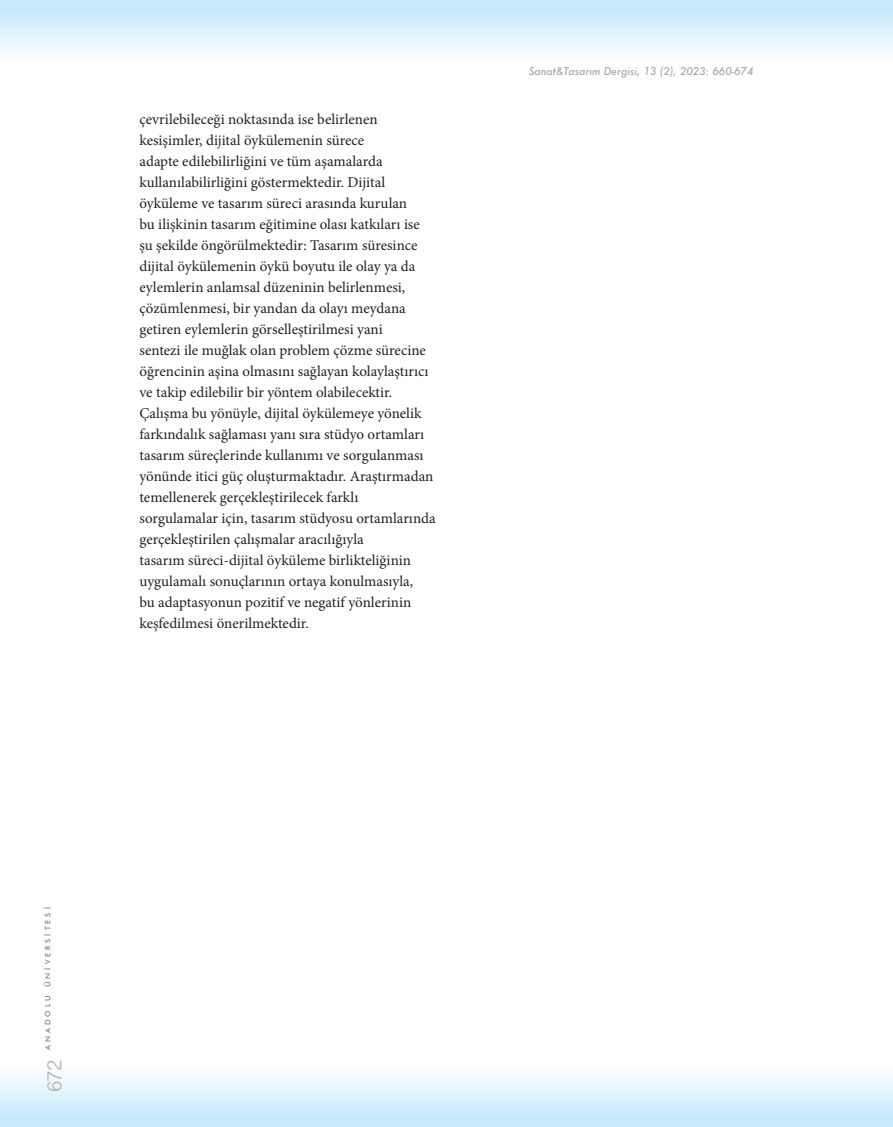
<style>
.page{position:relative;width:893px;height:1127px;background:#fff}
.page>*{position:absolute;margin:0;border:0;box-sizing:border-box;transform-origin:0 0}
.t1{font:18px "Oriya Sangam MN";color:#b6b7bb}
.t2{font:15px/21px "Minion Pro";color:#231f20}
.t3{font:italic 500 10.5px "Futura";color:#a8a9ad}
.t4{font:500 7.5px "Futura BT";letter-spacing:.4em;color:#808285}
</style>
<div class="page">
<div style="left:0;top:1045px;width:893px;height:82px;background:linear-gradient(to bottom,#fff,#c3e9fa)"></div>
<div style="left:0;top:0;width:893px;height:81px;background:linear-gradient(to bottom,#c0e8f9,#fff)"></div>
<p class="t2" style="left:139px;top:109px;width:298px">çevrilebileceği noktasında ise belirlenen kesişimler, dijital öykülemenin sürece<br>adapte edilebilirliğini ve tüm aşamalarda kullanılabilirliğini göstermektedir. Dijital öyküleme ve tasarım süreci arasında kurulan<br>bu ilişkinin tasarım eğitimine olası katkıları ise şu şekilde öngörülmektedir: Tasarım süresince dijital öykülemenin öykü boyutu ile olay ya da eylemlerin anlamsal düzeninin belirlenmesi, çözümlenmesi, bir yandan da olayı meydana getiren eylemlerin görselleştirilmesi yani<br>sentezi ile muğlak olan problem çözme sürecine öğrencinin aşina olmasını sağlayan kolaylaştırıcı ve takip edilebilir bir yöntem olabilecektir.<br>Çalışma bu yönüyle, dijital öykülemeye yönelik farkındalık sağlaması yanı sıra stüdyo ortamları tasarım süreçlerinde kullanımı ve sorgulanması yönünde itici güç oluşturmaktadır. Araştırmadan temellenerek gerçekleştirilecek farklı sorgulamalar için, tasarım stüdyosu ortamlarında gerçekleştirilen çalışmalar aracılığıyla<br>tasarım süreci-dijital öyküleme birlikteliğinin uygulamalı sonuçlarının ortaya konulmasıyla,<br>bu adaptasyonun pozitif ve negatif yönlerinin keşfedilmesi önerilmektedir.</p>
<p class="t3" style="left:529px;top:64px;width:226px">Sanat&amp;Tasarım Dergisi, 13 (2), 2023: 660-674</p>
<p class="t4" style="left:43px;top:1050px;width:145px;rotate:-90deg">ANADOLU ÜNİVERSİTESİ</p>
<p class="t1" style="left:42px;top:1092px;width:35px;rotate:-90deg">672</p>
</div>
